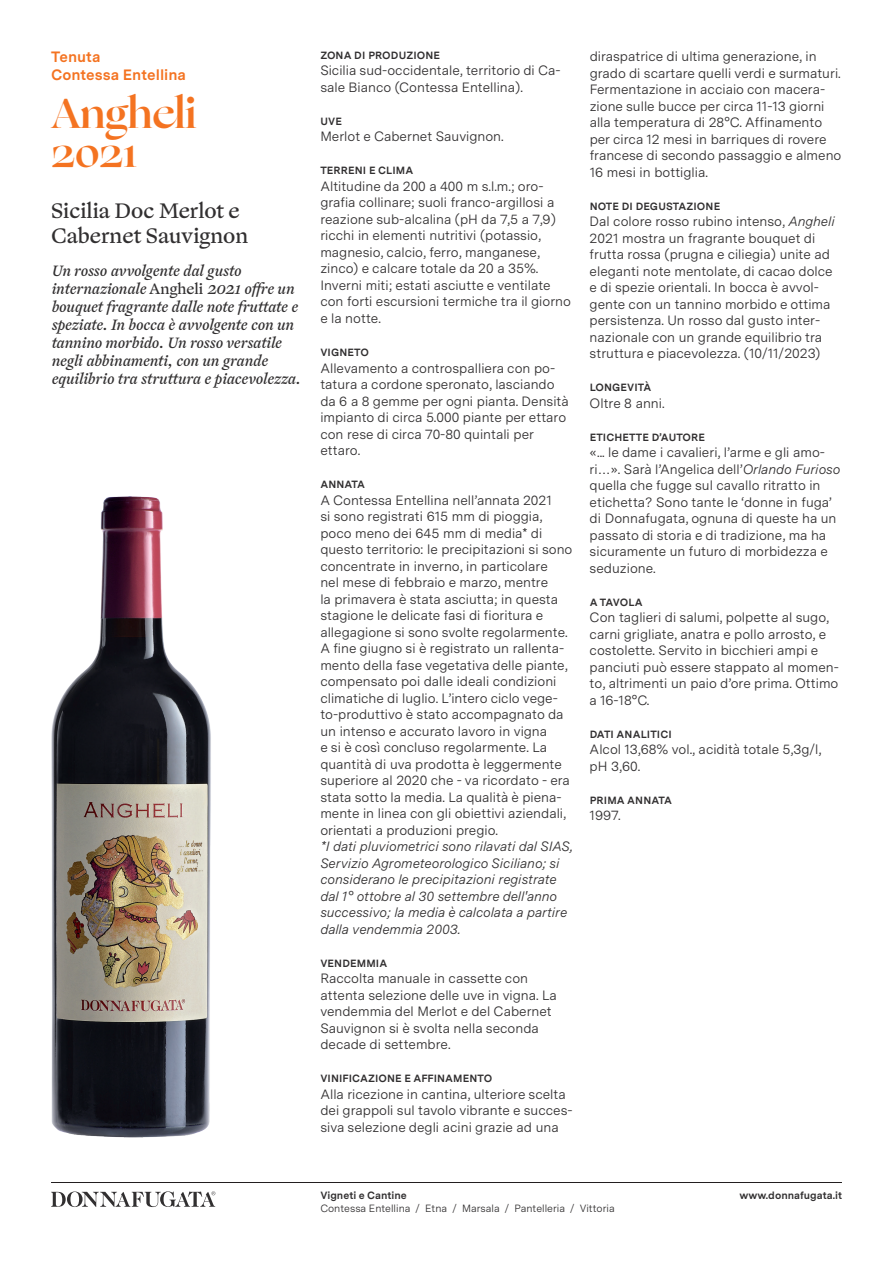
<style>
.page{position:relative;width:893px;height:1263px;background:#fff}
.page>*{position:absolute;margin:0;border:0;box-sizing:border-box;transform-origin:0 0}
.t1{font:700 42px/39px "Ogg";color:#f47321}
.t2{font:21px/25.2px "Ogg Text";color:#312f30}
.t3{font:italic 15px/18px "Ogg Text";letter-spacing:-.005em;color:#312f30}
.t4{font:700 15px/18px "Messina Sans";color:#f47321}
.t5{font:13.5px/16.5px "Messina Sans";color:#312f30}
.t6{font:italic 13.5px/16.5px "Messina Sans";color:#312f30}
.t7{font:700 10.5px "Messina Sans";letter-spacing:.01em;color:#312f30}
.t8{font:10.5px "Messina Sans";color:#312f30}
.s1{font-style:normal}
.s2{font-style:italic}
</style>
<div class="page">
<hr style="left:51px;top:1182px;width:791px;height:1px;background:#231f20">
<svg style="left:51px;top:1191px;width:164px;height:16px"></svg>
<img style="left:51px;top:496px;width:160px;height:642px">
<p class="t4" style="left:51px;top:47px;width:137px">Tenuta<br>Contessa Entellina</p>
<h1 class="t1" style="left:51px;top:94px;width:147px">Angheli<br>2021</h1>
<h2 class="t2" style="left:51px;top:198px;width:199px">Sicilia Doc Merlot e<br>Cabernet Sauvignon</h2>
<p class="t3" style="left:51px;top:262px;width:251px">Un rosso avvolgente dal gusto internazionale <span class="s1">Angheli</span> 2021 offre un bouquet fragrante dalle note fruttate e speziate. In bocca è avvolgente con un tannino morbido. Un rosso versatile negli abbinamenti, con un grande equilibrio tra struttura e piacevolezza.</p>
<p class="t7" style="left:320px;top:47px;width:121px">ZONA DI PRODUZIONE</p>
<p class="t5" style="left:320px;top:62px;width:242px">Sicilia sud-occidentale, territorio di Ca&shy;sale Bianco (Contessa Entellina).</p>
<p class="t7" style="left:320px;top:113px;width:23px">UVE</p>
<p class="t5" style="left:320px;top:128px;width:185px">Merlot e Cabernet Sauvignon.</p>
<p class="t7" style="left:320px;top:163px;width:94px">TERRENI E CLIMA</p>
<p class="t5" style="left:320px;top:178px;width:252px">Altitudine da 200 a 400 m s.l.m.; oro&shy;grafia collinare; suoli franco-argillosi a reazione sub-alcalina (pH da 7,5 a 7,9) ricchi in elementi nutritivi (potassio, magnesio, calcio, ferro, manganese, zinco) e calcare totale da 20 a 35%.<br>Inverni miti; estati asciutte e ventilate con forti escursioni termiche tra il giorno e la notte.</p>
<p class="t7" style="left:320px;top:344px;width:50px">VIGNETO</p>
<p class="t5" style="left:320px;top:359px;width:250px">Allevamento a controspalliera con po&shy;tatura a cordone speronato, lasciando da 6 a 8 gemme per ogni pianta. Densità impianto di circa 5.000 piante per ettaro con rese di circa 70-80 quintali per ettaro.</p>
<p class="t7" style="left:320px;top:476px;width:46px">ANNATA</p>
<p class="t5" style="left:320px;top:491px;width:254px">A Contessa Entellina nell’annata 2021<br>si sono registrati 615 mm di pioggia, poco meno dei 645 mm di media* di questo territorio: le precipitazioni si sono concentrate in inverno, in particolare<br>nel mese di febbraio e marzo, mentre<br>la primavera è stata asciutta; in questa stagione le delicate fasi di fioritura e allegagione si sono svolte regolarmente.<br>A fine giugno si è registrato un rallenta&shy;mento della fase vegetativa delle piante, compensato poi dalle ideali condizioni climatiche di luglio. L’intero ciclo vege&shy;to-produttivo è stato accompagnato da un intenso e accurato lavoro in vigna<br>e si è così concluso regolarmente. La quantità di uva prodotta è leggermente superiore al 2020 che - va ricordato - era stata sotto la media. La qualità è piena&shy;mente in linea con gli obiettivi aziendali, orientati a produzioni pregio.</p>
<p class="t6" style="left:320px;top:838px;width:254px">*I dati pluviometrici sono rilavati dal SIAS, Servizio Agrometeorologico Siciliano; si considerano le precipitazioni registrate dal 1° ottobre al 30 settembre dell'anno successivo; la media è calcolata a partire dalla vendemmia 2003.</p>
<p class="t7" style="left:320px;top:955px;width:68px">VENDEMMIA</p>
<p class="t5" style="left:320px;top:970px;width:238px">Raccolta manuale in cassette con attenta selezione delle uve in vigna. La vendemmia del Merlot e del Cabernet Sauvignon si è svolta nella seconda decade di settembre.</p>
<p class="t7" style="left:320px;top:1070px;width:173px">VINIFICAZIONE E AFFINAMENTO</p>
<p class="t5" style="left:320px;top:1085px;width:254px">Alla ricezione in cantina, ulteriore scelta dei grappoli sul tavolo vibrante e succes&shy;siva selezione degli acini grazie ad una</p>
<p class="t5" style="left:590px;top:48px;width:253px">diraspatrice di ultima generazione, in grado di scartare quelli verdi e surmaturi.<br>Fermentazione in acciaio con macera&shy;zione sulle bucce per circa 11-13 giorni alla temperatura di 28°C. Affinamento per circa 12 mesi in barriques di rovere francese di secondo passaggio e almeno 16 mesi in bottiglia.</p>
<p class="t7" style="left:590px;top:198px;width:132px">NOTE DI DEGUSTAZIONE</p>
<p class="t5" style="left:590px;top:213px;width:247px">Dal colore rosso rubino intenso, <span class="s2">Angheli </span>2021 mostra un fragrante bouquet di frutta rossa (prugna e ciliegia) unite ad eleganti note mentolate, di cacao dolce e di spezie orientali. In bocca è avvol&shy;gente con un tannino morbido e ottima persistenza. Un rosso dal gusto inter&shy;nazionale con un grande equilibrio tra struttura e piacevolezza. (10/11/2023)</p>
<p class="t7" style="left:590px;top:380px;width:63px">LONGEVITÀ</p>
<p class="t5" style="left:590px;top:394px;width:76px">Oltre 8 anni.</p>
<p class="t7" style="left:590px;top:429px;width:117px">ETICHETTE D’AUTORE</p>
<p class="t5" style="left:590px;top:444px;width:252px">«... le dame i cavalieri, l’arme e gli amo&shy;ri…». Sarà l’Angelica dell’<span class="s2">Orlando Furioso </span>quella che fugge sul cavallo ritratto in etichetta? Sono tante le ‘donne in fuga’ di Donnafugata, ognuna di queste ha un passato di storia e di tradizione, ma ha sicuramente un futuro di morbidezza e seduzione.</p>
<p class="t7" style="left:590px;top:594px;width:54px">A TAVOLA</p>
<p class="t5" style="left:590px;top:609px;width:251px">Con taglieri di salumi, polpette al sugo, carni grigliate, anatra e pollo arrosto, e costolette. Servito in bicchieri ampi e panciuti può essere stappato al momen&shy;to, altrimenti un paio d’ore prima. Ottimo a 16-18°C.</p>
<p class="t7" style="left:590px;top:726px;width:84px">DATI ANALITICI</p>
<p class="t5" style="left:590px;top:741px;width:233px">Alcol 13,68% vol., acidità totale 5,3g/l, pH 3,60.</p>
<p class="t7" style="left:590px;top:792px;width:84px">PRIMA ANNATA</p>
<p class="t5" style="left:590px;top:807px;width:33px">1997.</p>
<p class="t7" style="left:320px;top:1188px;width:88px">Vigneti e Cantine</p>
<p class="t7" style="left:739px;top:1188px;width:104px">www.donnafugata.it</p>
<p class="t8" style="left:320px;top:1200px;width:296px">Contessa Entellina / Etna / Marsala / Pantelleria / Vittoria</p>
</div>
